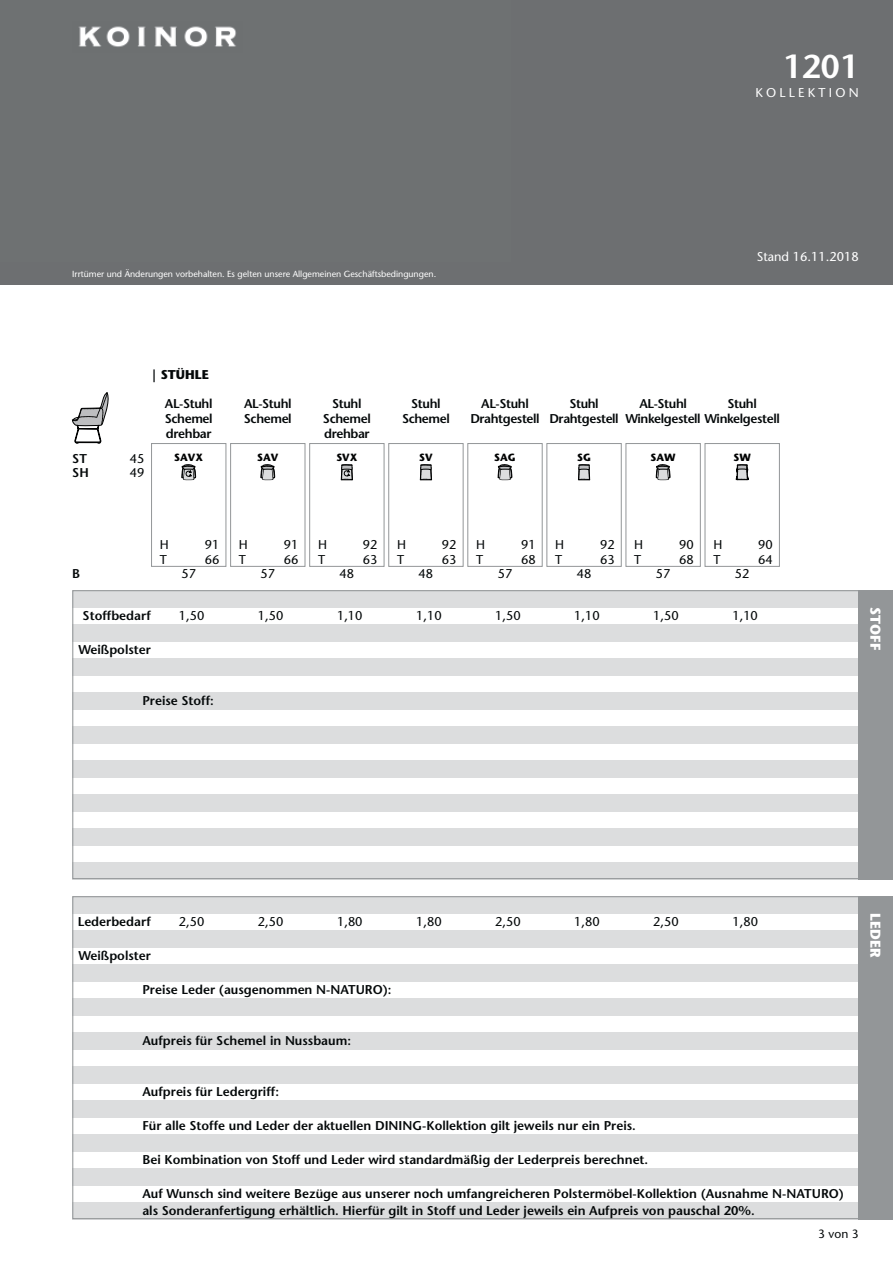
<style>
.page{position:relative;width:893px;height:1263px;background:#fff}
.page>*{position:absolute;margin:0;border:0;box-sizing:border-box;transform-origin:0 0}
.t1{font:600 33px "Stone Sans";color:#fff}
.t2{font:700 14.25px "Stone Sans";color:#fff}
.t3{font:600 12.75px/14.7px "Stone Sans";color:#040809}
.t4{font:12.75px "Stone Sans";color:#040809}
.t5{font:600 12.75px/14.7px "Stone Sans";letter-spacing:-.03em;color:#040809;text-align:center}
.t6{font:12.75px "Stone Sans";color:#fff}
.t7{font:12.75px "Stone Sans";letter-spacing:.25em;color:#fff}
.t8{font:700 12.75px "Stone Sans";color:#040809}
.t9{font:12px "Stone Sans";color:#040809}
.t10{font:700 10.5px "Stone Sans";color:#010202}
.t11{font:8.85px "Stone Sans";color:#fff}
</style>
<div class="page">
<div style="left:0;top:0;width:893px;height:285px;background:#6d6f71"></div>
<svg style="left:72px;top:590px;width:821px;height:630px"></svg>
<div style="left:859px;top:590px;width:34px;height:289px;background:#939698"></div>
<div style="left:859px;top:896px;width:34px;height:323px;background:#939698"></div>
<img style="left:78px;top:26px;width:158px;height:21px">
<svg style="left:72px;top:392px;width:37px;height:52px"></svg>
<div style="left:151px;top:443px;width:75px;height:124px;border:1px solid #939698"></div>
<svg style="left:181px;top:465px;width:15px;height:15px"></svg>
<div style="left:230px;top:443px;width:75px;height:124px;border:1px solid #939698"></div>
<svg style="left:260px;top:465px;width:15px;height:15px"></svg>
<div style="left:309px;top:443px;width:75px;height:124px;border:1px solid #939698"></div>
<svg style="left:341px;top:464px;width:12px;height:17px"></svg>
<div style="left:388px;top:443px;width:75px;height:124px;border:1px solid #939698"></div>
<svg style="left:420px;top:464px;width:12px;height:17px"></svg>
<div style="left:468px;top:443px;width:74px;height:124px;border:1px solid #939698"></div>
<svg style="left:498px;top:465px;width:14px;height:15px"></svg>
<div style="left:547px;top:443px;width:74px;height:124px;border:1px solid #939698"></div>
<svg style="left:578px;top:464px;width:12px;height:17px"></svg>
<div style="left:626px;top:443px;width:74px;height:124px;border:1px solid #939698"></div>
<svg style="left:656px;top:465px;width:14px;height:15px"></svg>
<div style="left:705px;top:443px;width:74px;height:124px;border:1px solid #939698"></div>
<svg style="left:736px;top:464px;width:13px;height:17px"></svg>
<h1 class="t1" style="left:783px;top:54px;width:77px">1201</h1>
<p class="t7" style="left:755px;top:88px;width:105px">KOLLEKTION</p>
<p class="t11" style="left:72px;top:270px;width:365px">Irrtümer und Änderungen vorbehalten. Es gelten unsere Allgemeinen Geschäftsbedingungen.</p>
<p class="t6" style="left:757px;top:252px;width:103px">Stand 16.11.2018</p>
<p class="t8" style="left:151px;top:370px;width:59px">| STÜHLE</p>
<p class="t3" style="left:72px;top:452px;width:16px">ST</p>
<p class="t4" style="left:130px;top:454px;width:16px">45</p>
<p class="t3" style="left:72px;top:467px;width:18px">SH</p>
<p class="t4" style="left:130px;top:468px;width:16px">49</p>
<p class="t3" style="left:165px;top:398px;width:49px;text-align:justify">AL-Stuhl Schemel drehbar</p>
<p class="t5" style="left:244px;top:398px;width:49px;text-align:left">AL-Stuhl<br>Schemel</p>
<p class="t5" style="left:323px;top:398px;width:49px">Stuhl<br>Schemel drehbar</p>
<p class="t5" style="left:402px;top:398px;width:49px">Stuhl<br>Schemel</p>
<p class="t5" style="left:470px;top:398px;width:71px">AL-Stuhl<br>Drahtgestell</p>
<p class="t5" style="left:549px;top:398px;width:71px">Stuhl<br>Drahtgestell</p>
<p class="t5" style="left:625px;top:398px;width:156px;text-align:left;text-indent:14px">AL-Stuhl<br>Winkelgestell Winkelgestell</p>
<p class="t3" style="left:727px;top:398px;width:31px">Stuhl</p>
<p class="t10" style="left:174px;top:453px;width:30px">SAVX</p>
<p class="t10" style="left:257px;top:453px;width:23px">SAV</p>
<p class="t10" style="left:336px;top:453px;width:23px">SVX</p>
<p class="t10" style="left:419px;top:453px;width:15px">SV</p>
<p class="t10" style="left:494px;top:453px;width:23px">SAG</p>
<p class="t10" style="left:577px;top:453px;width:15px">SG</p>
<p class="t10" style="left:651px;top:453px;width:26px">SAW</p>
<p class="t10" style="left:733px;top:453px;width:19px">SW</p>
<p class="t3" style="left:72px;top:568px;width:9px">B</p>
<p class="t4" style="left:160px;top:540px;width:10px">H</p>
<p class="t4" style="left:205px;top:540px;width:16px">91</p>
<p class="t4" style="left:160px;top:554px;width:9px">T</p>
<p class="t4" style="left:205px;top:554px;width:16px">66</p>
<p class="t4" style="left:239px;top:540px;width:10px">H</p>
<p class="t4" style="left:284px;top:540px;width:16px">91</p>
<p class="t4" style="left:239px;top:554px;width:9px">T</p>
<p class="t4" style="left:284px;top:554px;width:16px">66</p>
<p class="t4" style="left:318px;top:540px;width:10px">H</p>
<p class="t4" style="left:363px;top:540px;width:16px">92</p>
<p class="t4" style="left:318px;top:554px;width:9px">T</p>
<p class="t4" style="left:363px;top:554px;width:16px">63</p>
<p class="t4" style="left:397px;top:540px;width:10px">H</p>
<p class="t4" style="left:442px;top:540px;width:16px">92</p>
<p class="t4" style="left:397px;top:554px;width:9px">T</p>
<p class="t4" style="left:442px;top:554px;width:16px">63</p>
<p class="t4" style="left:476px;top:540px;width:10px">H</p>
<p class="t4" style="left:521px;top:540px;width:16px">91</p>
<p class="t4" style="left:476px;top:554px;width:9px">T</p>
<p class="t4" style="left:521px;top:554px;width:16px">68</p>
<p class="t4" style="left:555px;top:540px;width:10px">H</p>
<p class="t4" style="left:600px;top:540px;width:16px">92</p>
<p class="t4" style="left:555px;top:554px;width:9px">T</p>
<p class="t4" style="left:600px;top:554px;width:16px">63</p>
<p class="t4" style="left:634px;top:540px;width:10px">H</p>
<p class="t4" style="left:679px;top:540px;width:16px">90</p>
<p class="t4" style="left:634px;top:554px;width:9px">T</p>
<p class="t4" style="left:679px;top:554px;width:16px">68</p>
<p class="t4" style="left:713px;top:540px;width:10px">H</p>
<p class="t4" style="left:758px;top:540px;width:16px">90</p>
<p class="t4" style="left:713px;top:554px;width:9px">T</p>
<p class="t4" style="left:758px;top:554px;width:16px">64</p>
<p class="t4" style="left:181px;top:569px;width:16px">57</p>
<p class="t4" style="left:260px;top:569px;width:16px">57</p>
<p class="t4" style="left:340px;top:569px;width:16px">48</p>
<p class="t4" style="left:419px;top:569px;width:16px">48</p>
<p class="t4" style="left:498px;top:569px;width:16px">57</p>
<p class="t4" style="left:577px;top:569px;width:16px">48</p>
<p class="t4" style="left:656px;top:569px;width:16px">57</p>
<p class="t4" style="left:735px;top:569px;width:16px">52</p>
<p class="t3" style="left:83px;top:610px;width:70px">Stoffbedarf</p>
<p class="t3" style="left:78px;top:644px;width:74px">Weißpolster</p>
<p class="t3" style="left:142px;top:695px;width:73px">Preise Stoff:</p>
<p class="t4" style="left:179px;top:611px;width:27px">1,50</p>
<p class="t4" style="left:258px;top:611px;width:27px">1,50</p>
<p class="t4" style="left:337px;top:611px;width:27px">1,10</p>
<p class="t4" style="left:416px;top:611px;width:27px">1,10</p>
<p class="t4" style="left:495px;top:611px;width:27px">1,50</p>
<p class="t4" style="left:574px;top:611px;width:27px">1,10</p>
<p class="t4" style="left:653px;top:611px;width:27px">1,50</p>
<p class="t4" style="left:732px;top:611px;width:27px">1,10</p>
<p class="t2" style="left:881px;top:607px;width:44px;rotate:90deg">STOFF</p>
<p class="t3" style="left:78px;top:916px;width:75px">Lederbedarf</p>
<p class="t3" style="left:78px;top:950px;width:74px">Weißpolster</p>
<p class="t3" style="left:142px;top:984px;width:251px">Preise Leder (ausgenommen N-NATURO):</p>
<p class="t3" style="left:142px;top:1035px;width:210px">Aufpreis für Schemel in Nussbaum:</p>
<p class="t3" style="left:142px;top:1086px;width:138px">Aufpreis für Ledergriff:</p>
<p class="t3" style="left:142px;top:1120px;width:495px">Für alle Stoffe und Leder der aktuellen DINING-Kollektion gilt jeweils nur ein Preis.</p>
<p class="t3" style="left:142px;top:1154px;width:507px">Bei Kombination von Stoff und Leder wird standardmäßig der Lederpreis berechnet.</p>
<p class="t3" style="left:142px;top:1187px;width:703px;line-height:17px">Auf Wunsch sind weitere Bezüge aus unserer noch umfangreicheren Polstermöbel-Kollektion (Ausnahme N-NATURO) als Sonderanfertigung erhältlich. Hierfür gilt in Stoff und Leder jeweils ein Aufpreis von pauschal 20%.</p>
<p class="t4" style="left:179px;top:917px;width:27px">2,50</p>
<p class="t4" style="left:258px;top:917px;width:27px">2,50</p>
<p class="t4" style="left:337px;top:917px;width:27px">1,80</p>
<p class="t4" style="left:416px;top:917px;width:27px">1,80</p>
<p class="t4" style="left:495px;top:917px;width:27px">2,50</p>
<p class="t4" style="left:574px;top:917px;width:27px">1,80</p>
<p class="t4" style="left:653px;top:917px;width:27px">2,50</p>
<p class="t4" style="left:732px;top:917px;width:27px">1,80</p>
<p class="t9" style="left:818px;top:1229px;width:42px">3 von 3</p>
<p class="t2" style="left:881px;top:913px;width:46px;rotate:90deg">LEDER</p>
</div>
